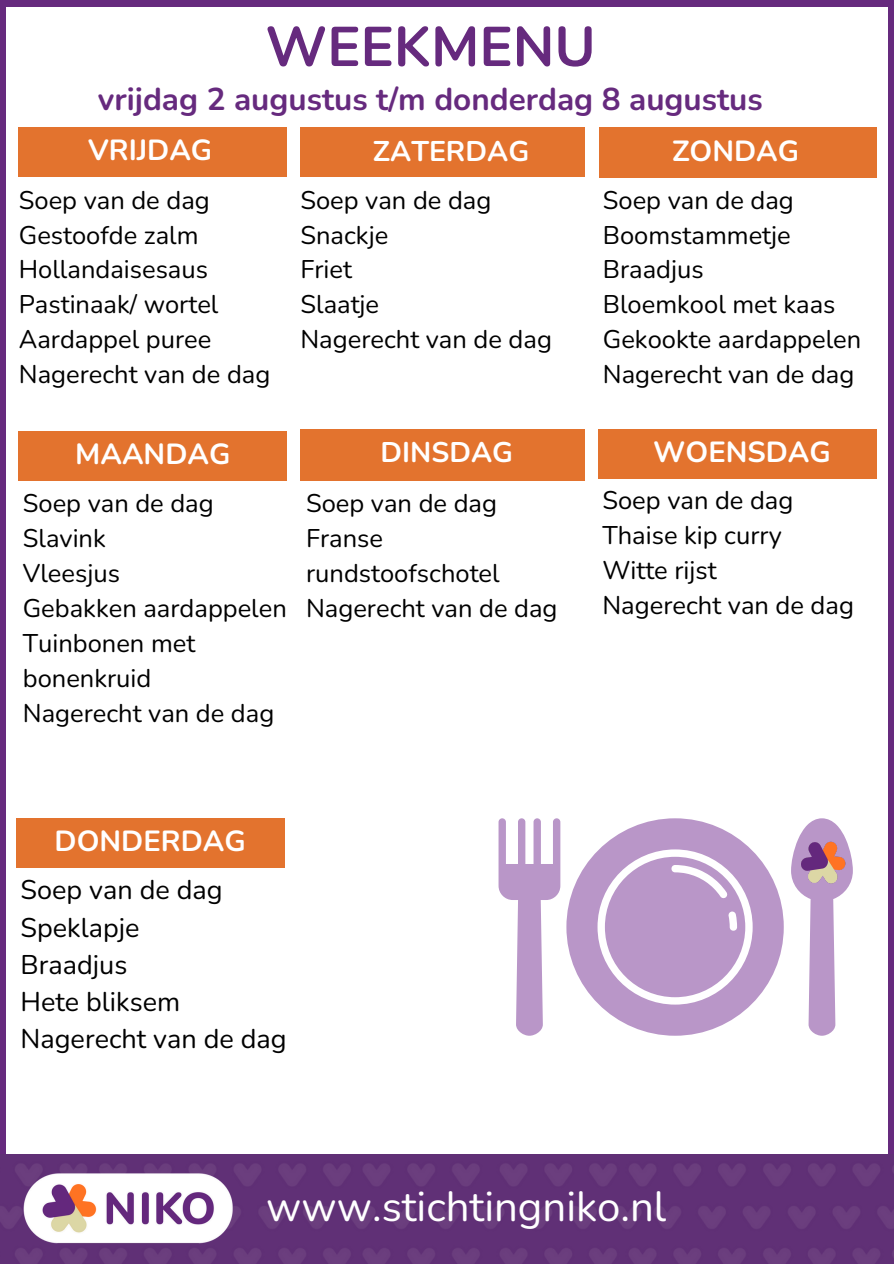
<style>
.page{position:relative;width:894px;height:1264px;background:#fff}
.page>*{position:absolute;margin:0;border:0;box-sizing:border-box;transform-origin:0 0}
.t1{font:700 55.8px "Nunito";color:#662a7e}
.t2{font:42px "Nunito";color:#fff}
.t3{font:700 31.5px "Nunito";color:#662a7e}
.t4{font:700 29.1px "Nunito";color:#fff}
.t5{font:700 28.35px "Nunito";color:#fff}
.t6{font:27px/37.2px "Nunito";color:#000}
.t7{font:25.5px/34.8px "Nunito";color:#000}
</style>
<div class="page">
<div style="left:887px;top:0;width:6px;height:1154px;background:#662a7e"></div>
<div style="left:0;top:0;width:887px;height:7px;background:#662a7e"></div>
<div style="left:19px;top:127px;width:268px;height:50px;background:#e3732e"></div>
<div style="left:598px;top:127px;width:278px;height:51px;background:#e3732e"></div>
<div style="left:300px;top:127px;width:285px;height:50px;background:#e3732e"></div>
<div style="left:0;top:3px;width:6px;height:1154px;background:#662a7e"></div>
<div style="left:19px;top:431px;width:268px;height:50px;background:#e3732e"></div>
<div style="left:598px;top:429px;width:278px;height:50px;background:#e3732e"></div>
<div style="left:300px;top:429px;width:285px;height:52px;background:#e3732e"></div>
<img style="left:255px;top:1154px;width:638px;height:109px">
<img style="left:0;top:1154px;width:255px;height:109px">
<svg style="left:498px;top:818px;width:351px;height:217px;fill:#b996c8"></svg>
<img style="left:787px;top:839px;width:66px;height:47px">
<div style="left:16px;top:818px;width:268px;height:50px;background:#e3732e"></div>
<p class="t1" style="left:265px;top:10px;width:332px">WEEKMENU</p>
<p class="t3" style="left:98px;top:78px;width:666px">vrijdag 2 augustus t/m donderdag 8 augustus</p>
<h4 class="t4" style="left:88px;top:131px;width:126px">VRIJ DAG</h4>
<h4 class="t5" style="left:373px;top:132px;width:158px">ZATERDAG</h4>
<h4 class="t4" style="left:671px;top:132px;width:129px">ZONDAG</h4>
<p class="t7" style="left:19px;top:183px;width:192px">Soep van de dag</p>
<p class="t7" style="left:19px;top:218px;width:181px">Gestoofde zalm</p>
<p class="t7" style="left:19px;top:253px;width:191px">Hollandaisesaus</p>
<p class="t7" style="left:19px;top:287px;width:201px">Pastinaak/ wortel</p>
<p class="t7" style="left:19px;top:322px;width:194px">Aardappel puree</p>
<p class="t7" style="left:19px;top:357px;width:253px">Nagerecht van de dag</p>
<p class="t7" style="left:300px;top:183px;width:192px">Soep van de dag</p>
<p class="t7" style="left:300px;top:218px;width:89px">Snackje</p>
<p class="t7" style="left:300px;top:253px;width:53px">Friet</p>
<p class="t7" style="left:300px;top:287px;width:80px">Slaatje</p>
<p class="t7" style="left:300px;top:322px;width:253px">Nagerecht van de dag</p>
<p class="t7" style="left:602px;top:183px;width:192px">Soep van de dag</p>
<p class="t7" style="left:602px;top:218px;width:189px">Boomstammetje</p>
<p class="t7" style="left:602px;top:253px;width:102px">Braadjus</p>
<p class="t7" style="left:602px;top:287px;width:234px">Bloemkool met kaas</p>
<p class="t7" style="left:602px;top:322px;width:260px">Gekookte aardappelen</p>
<p class="t7" style="left:602px;top:357px;width:253px">Nagerecht van de dag</p>
<h4 class="t4" style="left:75px;top:434px;width:157px">MAANDAG</h4>
<h4 class="t5" style="left:380px;top:433px;width:134px">DINSDAG</h4>
<h4 class="t4" style="left:653px;top:433px;width:179px">WOENSDAG</h4>
<p class="t7" style="left:23px;top:486px;width:192px">Soep van de dag</p>
<p class="t7" style="left:23px;top:521px;width:84px">Slavink</p>
<p class="t7" style="left:23px;top:556px;width:99px">Vleesjus</p>
<p class="t7" style="left:23px;top:591px;width:265px">Gebakken aardappelen</p>
<p class="t7" style="left:23px;top:626px;width:174px">Tuinbonen met</p>
<p class="t7" style="left:23px;top:661px;width:130px">bonenkruid</p>
<p class="t7" style="left:23px;top:695px;width:253px">Nagerecht van de dag</p>
<p class="t7" style="left:306px;top:486px;width:192px">Soep van de dag</p>
<p class="t7" style="left:306px;top:521px;width:195px">Franse rundstoofschotel</p>
<h4 class="t7" style="left:306px;top:591px;width:253px">Nagerecht van de dag</h4>
<p class="t4" style="left:55px;top:821px;width:193px">DONDERDAG</p>
<p class="t6" style="left:21px;top:871px;width:268px">Soep van de dag<br>Speklapje<br>Braadjus<br>Hete bliksem<br>Nagerecht van de dag</p>
<h5 class="t7" style="left:602px;top:483px;width:192px">Soep van de dag</h5>
<p class="t7" style="left:602px;top:518px;width:181px">Thaise kip curry</p>
<p class="t7" style="left:602px;top:553px;width:116px">Witte rij st</p>
<p class="t7" style="left:602px;top:588px;width:253px">Nagerecht van de dag</p>
<p class="t2" style="left:266px;top:1178px;width:401px">www.stichtingniko.nl</p>
</div>
